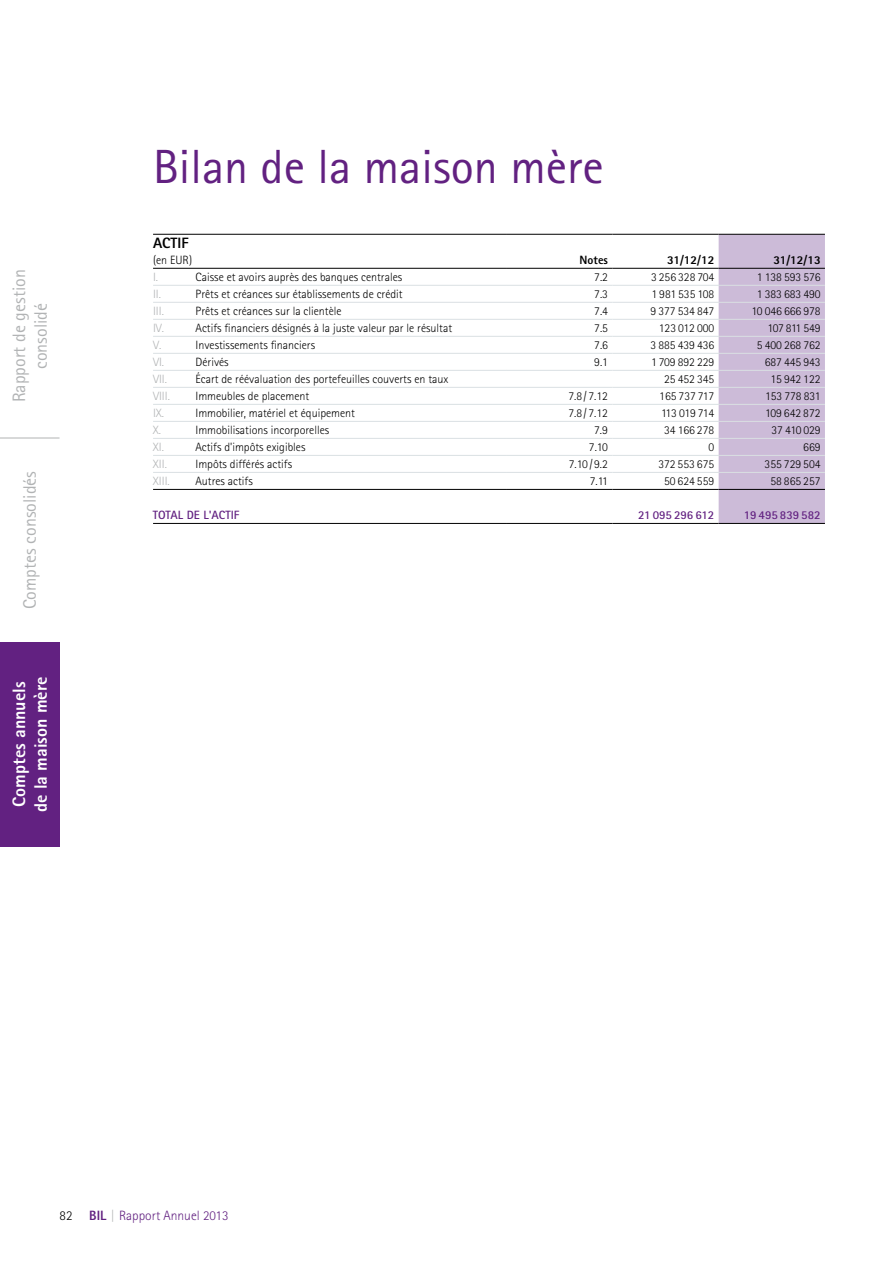
<style>
.page{position:relative;width:893px;height:1263px;background:#fff}
.page>*{position:absolute;margin:0;border:0;box-sizing:border-box;transform-origin:0 0}
.t1{font:48px "Rotis Sans Serif";color:#622181}
.t2{font:18px/21.6px "Rotis Sans Serif";color:#b1b3b4;text-align:center}
.t3{font:800 18px/21.6px "Rotis Sans Serif";color:#fff}
.t4{font:800 15px "Rotis Sans Serif";color:#000}
.t5{font:300 13.5px "Rotis Sans Serif";color:#622181}
.t6{font:300 12px "Rotis Sans Serif";color:#000}
.t7{font:300 12px "Rotis Sans Serif";color:#b1b3b4}
.t8{font:700 12px "Rotis Sans Serif";color:#622181}
.t9{font:800 12px "Rotis Sans Serif";color:#000}
.t10{font:300 12px "Rotis Sans Serif";letter-spacing:-.035em;color:#000}
.t11{font:300 12px "Rotis Sans Serif";letter-spacing:-.02em;color:#000}
.s1{color:#000}
.s2{font-weight:800}
.s3{color:#b1b3b4}
</style>
<div class="page">
<div style="left:0;top:642px;width:60px;height:204px;background:#622181"></div>
<hr style="left:0;top:438px;width:60px;height:1px;background:#b1b3b4">
<div style="left:719px;top:235px;width:106px;height:288px;background:#ccbbd8"></div>
<hr style="left:153px;top:268px;width:353px;height:1px;background:#000">
<hr style="left:506px;top:268px;width:106px;height:1px;background:#000">
<hr style="left:612px;top:268px;width:107px;height:1px;background:#000">
<hr style="left:719px;top:268px;width:106px;height:1px;background:#000">
<hr style="left:153px;top:285px;width:353px;height:1px;background:#dae0e3">
<hr style="left:506px;top:285px;width:106px;height:1px;background:#dae0e3">
<hr style="left:153px;top:302px;width:353px;height:1px;background:#dae0e3">
<hr style="left:506px;top:302px;width:106px;height:1px;background:#dae0e3">
<hr style="left:153px;top:319px;width:353px;height:1px;background:#dae0e3">
<hr style="left:506px;top:319px;width:106px;height:1px;background:#dae0e3">
<hr style="left:153px;top:336px;width:353px;height:1px;background:#dae0e3">
<hr style="left:506px;top:336px;width:106px;height:1px;background:#dae0e3">
<hr style="left:153px;top:353px;width:353px;height:1px;background:#dae0e3">
<hr style="left:506px;top:353px;width:106px;height:1px;background:#dae0e3">
<hr style="left:153px;top:370px;width:353px;height:1px;background:#dae0e3">
<hr style="left:506px;top:370px;width:106px;height:1px;background:#dae0e3">
<hr style="left:153px;top:387px;width:353px;height:1px;background:#dae0e3">
<hr style="left:506px;top:387px;width:106px;height:1px;background:#dae0e3">
<hr style="left:153px;top:404px;width:353px;height:1px;background:#dae0e3">
<hr style="left:506px;top:404px;width:106px;height:1px;background:#dae0e3">
<hr style="left:153px;top:421px;width:353px;height:1px;background:#dae0e3">
<hr style="left:506px;top:421px;width:106px;height:1px;background:#dae0e3">
<hr style="left:153px;top:438px;width:353px;height:1px;background:#dae0e3">
<hr style="left:506px;top:438px;width:106px;height:1px;background:#dae0e3">
<hr style="left:153px;top:455px;width:353px;height:1px;background:#dae0e3">
<hr style="left:506px;top:455px;width:106px;height:1px;background:#dae0e3">
<hr style="left:153px;top:472px;width:353px;height:1px;background:#dae0e3">
<hr style="left:506px;top:472px;width:106px;height:1px;background:#dae0e3">
<hr style="left:612px;top:285px;width:107px;height:1px;background:#dae0e3">
<hr style="left:612px;top:302px;width:107px;height:1px;background:#dae0e3">
<hr style="left:612px;top:319px;width:107px;height:1px;background:#dae0e3">
<hr style="left:612px;top:336px;width:107px;height:1px;background:#dae0e3">
<hr style="left:612px;top:353px;width:107px;height:1px;background:#dae0e3">
<hr style="left:612px;top:370px;width:107px;height:1px;background:#dae0e3">
<hr style="left:612px;top:387px;width:107px;height:1px;background:#dae0e3">
<hr style="left:612px;top:404px;width:107px;height:1px;background:#dae0e3">
<hr style="left:612px;top:421px;width:107px;height:1px;background:#dae0e3">
<hr style="left:612px;top:438px;width:107px;height:1px;background:#dae0e3">
<hr style="left:612px;top:455px;width:107px;height:1px;background:#dae0e3">
<hr style="left:612px;top:472px;width:107px;height:1px;background:#dae0e3">
<hr style="left:153px;top:489px;width:353px;height:1px;background:#000">
<hr style="left:506px;top:489px;width:106px;height:1px;background:#000">
<hr style="left:612px;top:489px;width:107px;height:1px;background:#000">
<hr style="left:719px;top:489px;width:106px;height:1px;background:#000">
<hr style="left:153px;top:523px;width:353px;height:1px;background:#000">
<hr style="left:506px;top:523px;width:106px;height:1px;background:#000">
<hr style="left:612px;top:523px;width:107px;height:1px;background:#000">
<hr style="left:719px;top:523px;width:106px;height:1px;background:#000">
<hr style="left:153px;top:234px;width:353px;height:1px;background:#000">
<hr style="left:506px;top:234px;width:106px;height:1px;background:#000">
<hr style="left:612px;top:234px;width:107px;height:1px;background:#000">
<hr style="left:719px;top:234px;width:106px;height:1px;background:#000">
<hr style="left:719px;top:285px;width:106px;height:1px;background:#dae0e3">
<hr style="left:719px;top:302px;width:106px;height:1px;background:#dae0e3">
<hr style="left:719px;top:319px;width:106px;height:1px;background:#dae0e3">
<hr style="left:719px;top:336px;width:106px;height:1px;background:#dae0e3">
<hr style="left:719px;top:353px;width:106px;height:1px;background:#dae0e3">
<hr style="left:719px;top:370px;width:106px;height:1px;background:#dae0e3">
<hr style="left:719px;top:387px;width:106px;height:1px;background:#dae0e3">
<hr style="left:719px;top:404px;width:106px;height:1px;background:#dae0e3">
<hr style="left:719px;top:421px;width:106px;height:1px;background:#dae0e3">
<hr style="left:719px;top:438px;width:106px;height:1px;background:#dae0e3">
<hr style="left:719px;top:455px;width:106px;height:1px;background:#dae0e3">
<hr style="left:719px;top:472px;width:106px;height:1px;background:#dae0e3">
<h2 class="t2" style="left:8px;top:402px;width:134px;rotate:-90deg">Rapport de gestion consolidé</h2>
<h2 class="t2" style="left:19px;top:609px;width:140px;rotate:-90deg">Comptes consolidés</h2>
<h2 class="t3" style="left:8px;top:812px;width:137px;rotate:-90deg">Comptes annuels de la maison mère</h2>
<h1 class="t1" style="left:153px;top:138px;width:452px">Bilan de la maison mère</h1>
<p class="t4" style="left:153px;top:233px;width:36px">ACTIF</p>
<p class="t6" style="left:153px;top:253px;width:41px">(en EUR)</p>
<p class="t9" style="left:580px;top:252px;width:30px">Notes</p>
<p class="t9" style="left:667px;top:252px;width:49px">31/12/12</p>
<p class="t9" style="left:773px;top:252px;width:49px">31/12/13</p>
<p class="t7" style="left:153px;top:270px;width:7px">I.</p>
<p class="t6" style="left:196px;top:270px;width:208px">Caisse et avoirs auprès des banques centrales</p>
<p class="t6" style="left:594px;top:270px;width:15px">7.2</p>
<p class="t6" style="left:651px;top:270px;width:65px">3 256 328 704</p>
<p class="t6" style="left:757px;top:270px;width:65px">1 138 593 576</p>
<p class="t7" style="left:153px;top:287px;width:10px">II.</p>
<p class="t6" style="left:196px;top:287px;width:209px">Prêts et créances sur établissements de crédit</p>
<p class="t6" style="left:594px;top:287px;width:15px">7.3</p>
<p class="t6" style="left:651px;top:287px;width:64px">1 981 535 108</p>
<p class="t6" style="left:757px;top:287px;width:65px">1 383 683 490</p>
<p class="t7" style="left:153px;top:304px;width:12px">III.</p>
<p class="t6" style="left:196px;top:304px;width:147px">Prêts et créances sur la clientèle</p>
<p class="t6" style="left:594px;top:304px;width:15px">7.4</p>
<p class="t6" style="left:651px;top:304px;width:65px">9 377 534 847</p>
<p class="t6" style="left:752px;top:304px;width:71px">10 046 666 978</p>
<p class="t7" style="left:153px;top:321px;width:13px">IV.</p>
<p class="t6" style="left:196px;top:321px;width:258px">Actifs financiers désignés à la juste valeur par le résultat</p>
<p class="t6" style="left:594px;top:321px;width:15px">7.5</p>
<p class="t6" style="left:659px;top:321px;width:57px">123 012 000</p>
<p class="t10" style="left:768px;top:321px;width:55px">107 811 549</p>
<p class="t7" style="left:153px;top:338px;width:10px">V.</p>
<p class="t6" style="left:196px;top:338px;width:121px">Investissements financiers</p>
<p class="t6" style="left:594px;top:338px;width:15px">7.6</p>
<p class="t6" style="left:651px;top:338px;width:65px">3 885 439 436</p>
<p class="t6" style="left:757px;top:338px;width:65px">5 400 268 762</p>
<p class="t7" style="left:153px;top:355px;width:13px">VI.</p>
<p class="t6" style="left:196px;top:355px;width:35px">Dérivés</p>
<p class="t6" style="left:594px;top:355px;width:15px">9.1</p>
<p class="t6" style="left:651px;top:355px;width:65px">1 709 892 229</p>
<p class="t6" style="left:765px;top:355px;width:57px">687 445 943</p>
<p class="t7" style="left:153px;top:372px;width:32px">VII. <span class="s1">É</span></p>
<p class="t6" style="left:201px;top:372px;width:249px">cart de réévaluation des portefeuilles couverts en taux</p>
<p class="t6" style="left:664px;top:372px;width:52px">25 452 345</p>
<p class="t6" style="left:770px;top:372px;width:52px">15 942 122</p>
<p class="t7" style="left:153px;top:389px;width:18px">VIII.</p>
<p class="t6" style="left:196px;top:389px;width:115px">Immeubles de placement</p>
<p class="t6" style="left:568px;top:389px;width:41px">7.8 / 7.12</p>
<p class="t6" style="left:659px;top:389px;width:57px">165 737 717</p>
<p class="t6" style="left:765px;top:389px;width:57px">153 778 831</p>
<p class="t7" style="left:153px;top:406px;width:13px">IX.</p>
<p class="t6" style="left:196px;top:406px;width:161px">Immobilier, matériel et équipement</p>
<p class="t6" style="left:568px;top:406px;width:41px">7.8 / 7.12</p>
<p class="t11" style="left:661px;top:406px;width:55px">113 019 714</p>
<p class="t6" style="left:765px;top:406px;width:57px">109 642 872</p>
<p class="t7" style="left:153px;top:423px;width:10px">X.</p>
<p class="t6" style="left:195px;top:423px;width:135px">Immobilisations incorporelles</p>
<p class="t6" style="left:594px;top:423px;width:15px">7.9</p>
<p class="t6" style="left:664px;top:423px;width:52px">34 166 278</p>
<p class="t6" style="left:771px;top:423px;width:51px">37 410 029</p>
<p class="t7" style="left:153px;top:440px;width:13px">XI.</p>
<p class="t6" style="left:195px;top:440px;width:111px">Actifs d'impôts exigibles</p>
<p class="t6" style="left:589px;top:440px;width:21px">7.10</p>
<p class="t6" style="left:708px;top:440px;width:7px">0</p>
<p class="t6" style="left:803px;top:440px;width:19px">669</p>
<p class="t7" style="left:153px;top:457px;width:16px">XII.</p>
<p class="t6" style="left:195px;top:457px;width:98px">Impôts différés actifs</p>
<p class="t6" style="left:569px;top:457px;width:41px">7.10 / 9.2</p>
<p class="t6" style="left:658px;top:457px;width:57px">372 553 675</p>
<p class="t6" style="left:765px;top:457px;width:57px">355 729 504</p>
<p class="t7" style="left:153px;top:474px;width:18px">XIII.</p>
<p class="t6" style="left:195px;top:474px;width:59px">Autres actifs</p>
<p class="t6" style="left:590px;top:474px;width:20px">7.11</p>
<p class="t6" style="left:664px;top:474px;width:52px">50 624 559</p>
<p class="t6" style="left:770px;top:474px;width:52px">58 865 257</p>
<p class="t8" style="left:153px;top:507px;width:88px">TOTAL DE L'ACTIF</p>
<p class="t8" style="left:638px;top:507px;width:78px">21 095 296 612</p>
<p class="t8" style="left:744px;top:507px;width:78px">19 495 839 582</p>
<p class="t5" style="left:60px;top:1208px;width:170px"><span class="s1">82</span> <span class="s2">BIL</span> <span class="s3">|</span> Rapport Annuel 2013</p>
</div>
